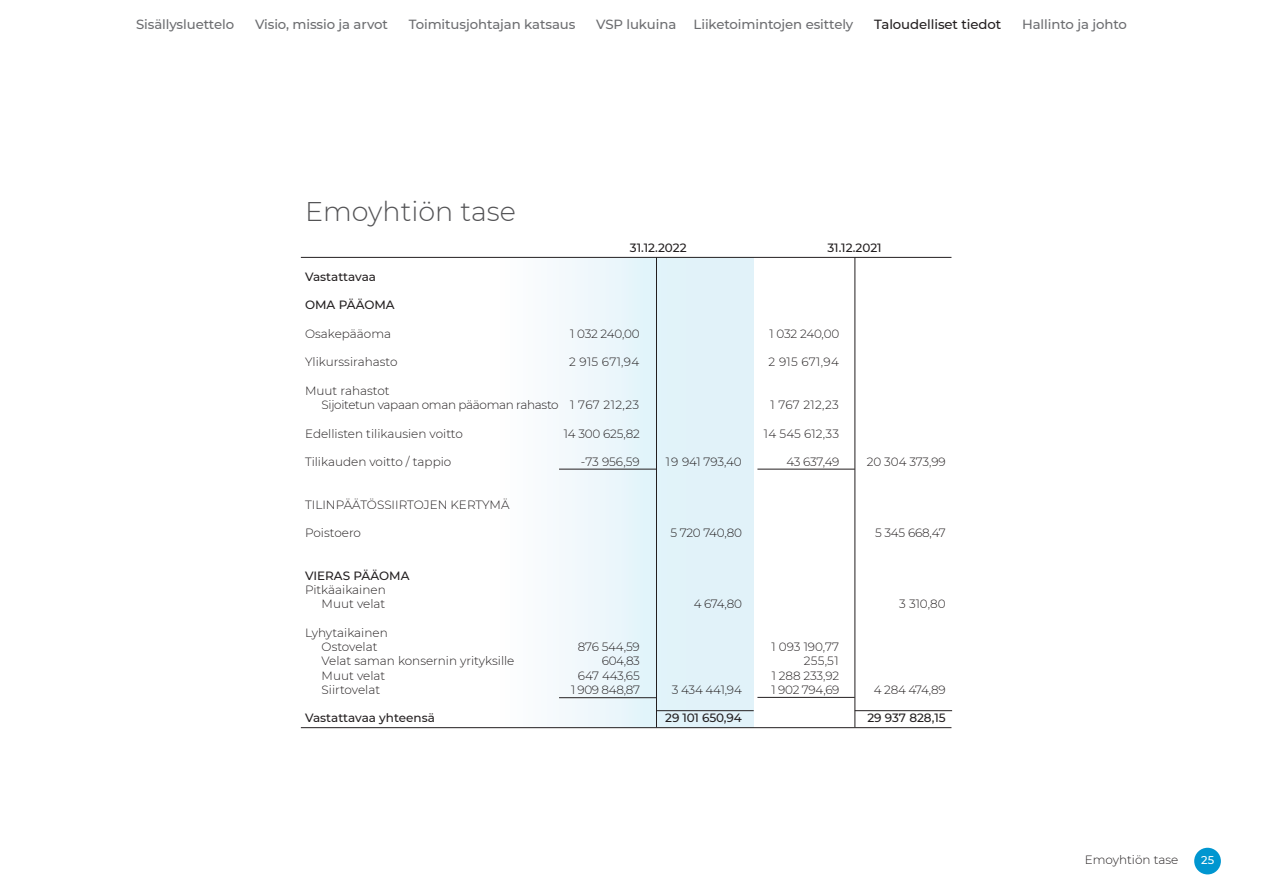
<style>
.page{position:relative;width:1263px;height:893px;background:#fff}
.page>*{position:absolute;margin:0;border:0;box-sizing:border-box;transform-origin:0 0}
.t1{font:300 27px "Montserrat";color:#535355}
.t2{font:500 13.35px "Montserrat";letter-spacing:-.005em;color:#6c6d70}
.t3{font:500 13.35px "Montserrat";letter-spacing:-.005em;color:#231f20}
.t4{font:300 12px/14.2px "Montserrat";color:#231f20;text-align:right}
.t5{font:500 12px "Montserrat";color:#231f20}
.t6{font:300 12px/14.2px "Montserrat";letter-spacing:-.03em;color:#231f20}
.t7{font:500 11.25px "Montserrat";color:#fff}
</style>
<div class="page">
<div style="left:1194px;top:848px;width:27px;height:26px;background:#0096d0;border-radius:50%"></div>
<div style="left:499px;top:258px;width:255px;height:469px;background:linear-gradient(to right,#fbfcfd,#daeff8)"></div>
<hr style="left:301px;top:257px;width:650px;height:1px;background:#231f20">
<hr style="left:559px;top:469px;width:97px;height:1px;background:#231f20">
<hr style="left:559px;top:697px;width:97px;height:1px;background:#231f20">
<hr style="left:757px;top:469px;width:98px;height:1px;background:#231f20">
<hr style="left:757px;top:697px;width:98px;height:1px;background:#231f20">
<hr style="left:301px;top:727px;width:650px;height:1px;background:#231f20">
<hr style="left:656px;top:257px;width:1px;height:470px;background:#231f20">
<hr style="left:855px;top:257px;width:1px;height:470px;background:#231f20">
<hr style="left:656px;top:710px;width:98px;height:1px;background:#231f20">
<hr style="left:855px;top:710px;width:97px;height:1px;background:#231f20">
<p class="t2" style="left:136px;top:15px;width:100px">Sisällysluettelo</p>
<p class="t2" style="left:255px;top:15px;width:134px">Visio, missio ja arvot</p>
<p class="t2" style="left:409px;top:15px;width:168px">Toimitusjohtajan katsaus</p>
<p class="t2" style="left:596px;top:15px;width:82px">VSP lukuina</p>
<p class="t2" style="left:694px;top:15px;width:161px">Liiketoimintojen esittely</p>
<p class="t3" style="left:874px;top:15px;width:129px">Taloudelliset tiedot</p>
<p class="t2" style="left:1022px;top:15px;width:106px">Hallinto ja johto</p>
<h1 class="t1" style="left:305px;top:193px;width:212px">Emoyhtiön tase</h1>
<p class="t5" style="left:630px;top:240px;width:58px">31.12.2022</p>
<p class="t5" style="left:827px;top:240px;width:56px">31.12.2021</p>
<p class="t5" style="left:305px;top:268px;width:72px">Vastattavaa</p>
<p class="t5" style="left:305px;top:297px;width:91px">OMA PÄÄOMA</p>
<p class="t4" style="left:305px;top:326px;width:88px">Osakepääoma</p>
<p class="t4" style="left:570px;top:326px;width:71px">1 032 240,00</p>
<p class="t4" style="left:770px;top:326px;width:71px">1 032 240,00</p>
<p class="t4" style="left:305px;top:355px;width:94px">Ylikurssirahasto</p>
<p class="t4" style="left:569px;top:355px;width:72px">2 915 671,94</p>
<p class="t4" style="left:768px;top:355px;width:72px">2 915 671,94</p>
<p class="t6" style="left:322px;top:383px;width:319px;text-indent:-16px">Muut rahastot<br>Sijoitetun vapaan oman pääoman rahasto 1 767 212,23</p>
<p class="t4" style="left:770px;top:397px;width:70px">1 767 212,23</p>
<p class="t4" style="left:305px;top:426px;width:159px">Edellisten tilikausien voitto</p>
<p class="t4" style="left:564px;top:426px;width:78px">14 300 625,82</p>
<p class="t4" style="left:764px;top:426px;width:77px">14 545 612,33</p>
<p class="t4" style="left:305px;top:454px;width:148px">Tilikauden voitto / tappio</p>
<p class="t4" style="left:581px;top:454px;width:60px">-73 956,59</p>
<p class="t4" style="left:666px;top:454px;width:77px">19 941 793,40</p>
<p class="t4" style="left:786px;top:454px;width:54px">43 637,49</p>
<p class="t4" style="left:867px;top:454px;width:80px">20 304 373,99</p>
<p class="t4" style="left:305px;top:497px;width:206px">TILINPÄÄTÖSSIIRTOJEN KERTYMÄ</p>
<p class="t4" style="left:305px;top:525px;width:57px">Poistoero</p>
<p class="t4" style="left:670px;top:525px;width:73px">5 720 740,80</p>
<p class="t4" style="left:875px;top:525px;width:72px">5 345 668,47</p>
<p class="t5" style="left:305px;top:567px;width:106px">VIERAS PÄÄOMA</p>
<p class="t4" style="left:305px;top:582px;width:82px">Pitkäaikainen<br>Muut velat</p>
<p class="t4" style="left:694px;top:597px;width:50px">4 674,80</p>
<p class="t4" style="left:899px;top:597px;width:48px">3 310,80</p>
<p class="t4" style="left:305px;top:625px;width:84px;text-align:center">Lyhytaikainen<br>Ostovelat</p>
<p class="t4" style="left:578px;top:639px;width:63px">876 544,59</p>
<p class="t4" style="left:772px;top:639px;width:69px">1 093 190,77</p>
<p class="t4" style="left:322px;top:654px;width:194px">Velat saman konsernin yrityksille</p>
<p class="t4" style="left:602px;top:654px;width:40px">604,83</p>
<p class="t4" style="left:804px;top:654px;width:36px">255,51</p>
<p class="t4" style="left:322px;top:668px;width:65px">Muut velat</p>
<p class="t4" style="left:578px;top:668px;width:63px">647 443,65</p>
<p class="t4" style="left:772px;top:668px;width:69px">1 288 233,92</p>
<p class="t4" style="left:322px;top:682px;width:60px">Siirtovelat</p>
<p class="t4" style="left:571px;top:682px;width:70px">1 909 848,87</p>
<p class="t4" style="left:672px;top:682px;width:72px">3 434 441,94</p>
<p class="t4" style="left:771px;top:682px;width:69px">1 902 794,69</p>
<p class="t4" style="left:874px;top:682px;width:73px">4 284 474,89</p>
<p class="t5" style="left:305px;top:710px;width:131px">Vastattavaa yhteensä</p>
<p class="t5" style="left:665px;top:710px;width:78px">29 101 650,94</p>
<p class="t5" style="left:867px;top:710px;width:80px">29 937 828,15</p>
<p class="t4" style="left:1085px;top:853px;width:95px">Emoyhtiön tase</p>
<p class="t7" style="left:1201px;top:852px;width:14px">25</p>
</div>
